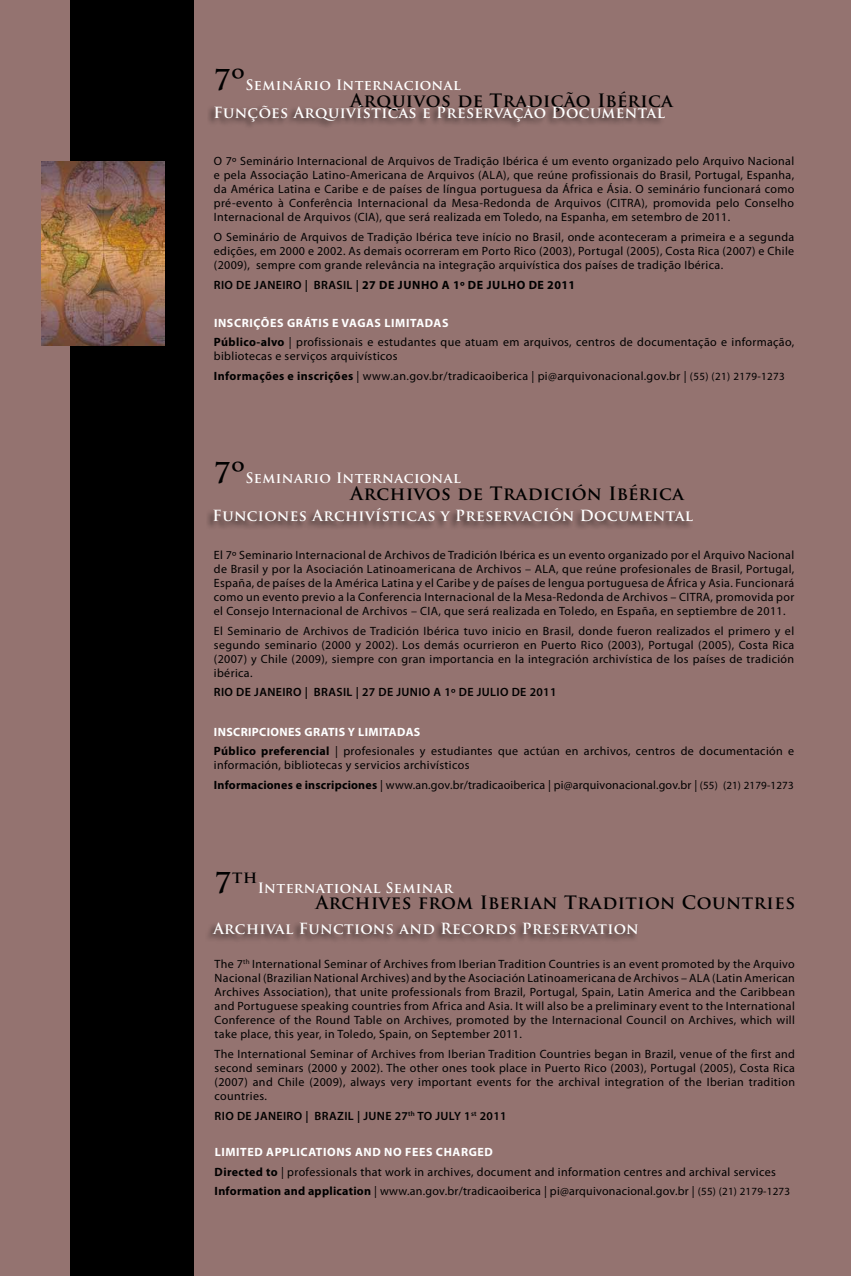
<style>
.page{position:relative;width:851px;height:1276px;background:#fff}
.page>*{position:absolute;margin:0;border:0;box-sizing:border-box;transform-origin:0 0}
.t1{font:700 18px "Trajan Pro";letter-spacing:.03em;color:#000}
.t2{font:700 16.3px "Trajan Pro";color:#000}
.t3{font:700 15px "Trajan Pro";letter-spacing:.03em;color:#fff}
.t4{font:700 14px "Trajan Pro";letter-spacing:.03em;color:#fff}
.t5{font:12px/14px "Myriad Pro";letter-spacing:.03em;color:#000;text-align:justify}
.t6{font:600 12px "Myriad Pro";letter-spacing:.03em;color:#000}
.t7{font:700 12px "Myriad Pro";letter-spacing:.05em;color:#fff}
.t8{font:700 12px "Myriad Pro";letter-spacing:.03em;color:#000}
.s1{font-size:28px;color:#000}
.s2{font-weight:700}
.s3{font-weight:700;color:#fff}
.s4{font-size:11px}
.s5{font-size:28px}
</style>
<div class="page">
<div style="left:0;top:0;width:850px;height:1276px;background:#947370"></div>
<div style="left:71px;top:0;width:123px;height:1276px;background:#000"></div>
<img style="left:41px;top:161px;width:123px;height:184px">
<div style="left:204px;top:506px;width:488px;height:24px;background:#000;opacity:.65"></div>
<div style="left:203px;top:921px;width:434px;height:22px;background:#000;opacity:.65"></div>
<div style="left:205px;top:103px;width:459px;height:27px;background:#000;opacity:.65"></div>
<p class="t4" style="left:214px;top:76px;width:248px"><span class="s1">7º</span>Seminário Internacional</p>
<h1 class="t1" style="left:350px;top:89px;width:323px">Arquivos de Tradição Ibérica</h1>
<p class="t3" style="left:213px;top:103px;width:453px">Funções Arquivísticas e Preservação Documental</p>
<p class="t5" style="left:214px;top:154px;width:581px">O 7º Seminário Internacional de Arquivos de Tradição Ibérica é um evento organizado pelo Arquivo Nacional e pela Associação Latino-Americana de Arquivos (ALA), que reúne profissionais do Brasil, Portugal, Espanha, da América Latina e Caribe e de países de língua portuguesa da África e Ásia. O seminário funcionará como pré-evento à Conferência Internacional da Mesa-Redonda de Arquivos (CITRA), promovida pelo Conselho Internacional de Arquivos (CIA), que será realizada em Toledo, na Espanha, em setembro de 2011.</p>
<p class="t5" style="left:214px;top:230px;width:581px">O Seminário de Arquivos de Tradição Ibérica teve início no Brasil, onde aconteceram a primeira e a segunda edições, em 2000 e 2002. As demais ocorreram em Porto Rico (2003), Portugal (2005), Costa Rica (2007) e Chile (2009), sempre com grande relevância na integração arquivística dos países de tradição Ibérica.</p>
<p class="t6" style="left:214px;top:277px;width:208px">RIO DE JANEIRO | BRASIL | <span class="s2">27 de junho</span></p>
<p class="t8" style="left:442px;top:277px;width:68px">a 1º de julho</p>
<p class="t8" style="left:528px;top:277px;width:48px">de 2011</p>
<p class="t7" style="left:214px;top:315px;width:144px">INSCRIÇÕES GRÁTIS e Vagas</p>
<p class="t5" style="left:214px;top:313px;width:581px;line-height:19.7px;text-indent:170px"><span class="s3">limitadas<br></span><span class="s2">Público-alvo</span> | profissionais e estudantes que atuam em arquivos, centros de documentação e informação,</p>
<p class="t5" style="left:214px;top:346px;width:572px;line-height:19.7px">bibliotecas e serviços arquivísticos<br><span class="s2">Informações e inscrições</span> | www.an.gov.br/tradicaoiberica | pi@arquivonacional.gov.br | <span class="s4">(55) (21) 2179-1273</span></p>
<p class="t4" style="left:214px;top:469px;width:248px"><span class="s1">7º</span>Seminario Internacional</p>
<h1 class="t1" style="left:350px;top:482px;width:334px">Archivos de Tradición Ibérica</h1>
<p class="t3" style="left:213px;top:506px;width:482px">Funciones Archivísticas y Preservación Documental</p>
<p class="t5" style="left:214px;top:548px;width:582px">El 7º Seminario Internacional de Archivos de Tradición Ibérica es un evento organizado por el Arquivo Nacional de Brasil y por la Asociación Latinoamericana de Archivos – ALA, que reúne profesionales de Brasil, Portugal, España, de países de la América Latina y el Caribe y de países de lengua portuguesa de África y Asia. Funcionará como un evento previo a la Conferencia Internacional de la Mesa-Redonda de Archivos – CITRA, promovida por el Consejo Internacional de Archivos – CIA, que será realizada en Toledo, en España, en septiembre de 2011.</p>
<p class="t5" style="left:214px;top:623px;width:581px">El Seminario de Archivos de Tradición Ibérica tuvo inicio en Brasil, donde fueron realizados el primero y el segundo seminario (2000 y 2002). Los demás ocurrieron en Puerto Rico (2003), Portugal (2005), Costa Rica (2007) y Chile (2009), siempre con gran importancia en la integración archivística de los países de tradición ibérica.</p>
<p class="t6" style="left:214px;top:684px;width:344px">RIO DE JANEIRO | BRASIL | 27 DE JUNIO A 1º DE JULIO DE 2011</p>
<p class="t5" style="left:214px;top:721px;width:581px;line-height:19.7px"><span class="s3">INSCRIPCIONES GRATIS Y LIMITADAS<br></span><span class="s2">Público preferencial</span> | profesionales y estudiantes que actúan en archivos, centros de documentación e</p>
<p class="t5" style="left:214px;top:755px;width:581px;line-height:19.7px">información, bibliotecas y servicios archivísticos<br><span class="s2">Informaciones e inscripciones</span> | www.an.gov.br/tradicaoiberica | pi@arquivonacional.gov.br | <span class="s4">(55) (21) 2179-1273</span></p>
<h2 class="t2" style="left:214px;top:867px;width:44px"><span class="s5">7</span>th</h2>
<p class="t4" style="left:258px;top:878px;width:197px">International Seminar</p>
<h1 class="t1" style="left:315px;top:891px;width:481px">Archives from Iberian Tradition Countries</h1>
<p class="t3" style="left:213px;top:919px;width:427px">Archival Functions and Records Preservation</p>
<p class="t5" style="left:214px;top:957px;width:581px">The 7<sup>th</sup> International Seminar of Archives from Iberian Tradition Countries is an event promoted by the Arquivo Nacional (Brazilian National Archives) and by the Asociación Latinoamericana de Archivos – ALA (Latin American Archives Association), that unite professionals from Brazil, Portugal, Spain, Latin America and the Caribbean and Portuguese speaking countries from Africa and Asia. It will also be a preliminary event to the International Conference of the Round Table on Archives, promoted by the Internacional Council on Archives, which will take place, this year, in Toledo, Spain, on September 2011.</p>
<p class="t5" style="left:214px;top:1046px;width:581px">The International Seminar of Archives from Iberian Tradition Countries began in Brazil, venue of the first and second seminars (2000 y 2002). The other ones took place in Puerto Rico (2003), Portugal (2005), Costa Rica (2007) and Chile (2009), always very important events for the archival integration of the Iberian tradition countries.</p>
<p class="t6" style="left:214px;top:1108px;width:293px">RIO DE JANEIRO | BRAZIL | JUNE 27<sup>th</sup> TO JULY 1<sup>st</sup> 2011</p>
<p class="t5" style="left:214px;top:1142px;width:577px;line-height:19.7px;text-align:left"><span class="s3">LIMITED APPLICATIONS AND NO FEES CHARGED<br></span><span class="s2">Directed to</span> | professionals that work in archives, document and information centres and archival services<br><span class="s2">Information and application</span> | www.an.gov.br/tradicaoiberica | pi@arquivonacional.gov.br | <span class="s4">(55) (21) 2179-1273</span></p>
</div>
